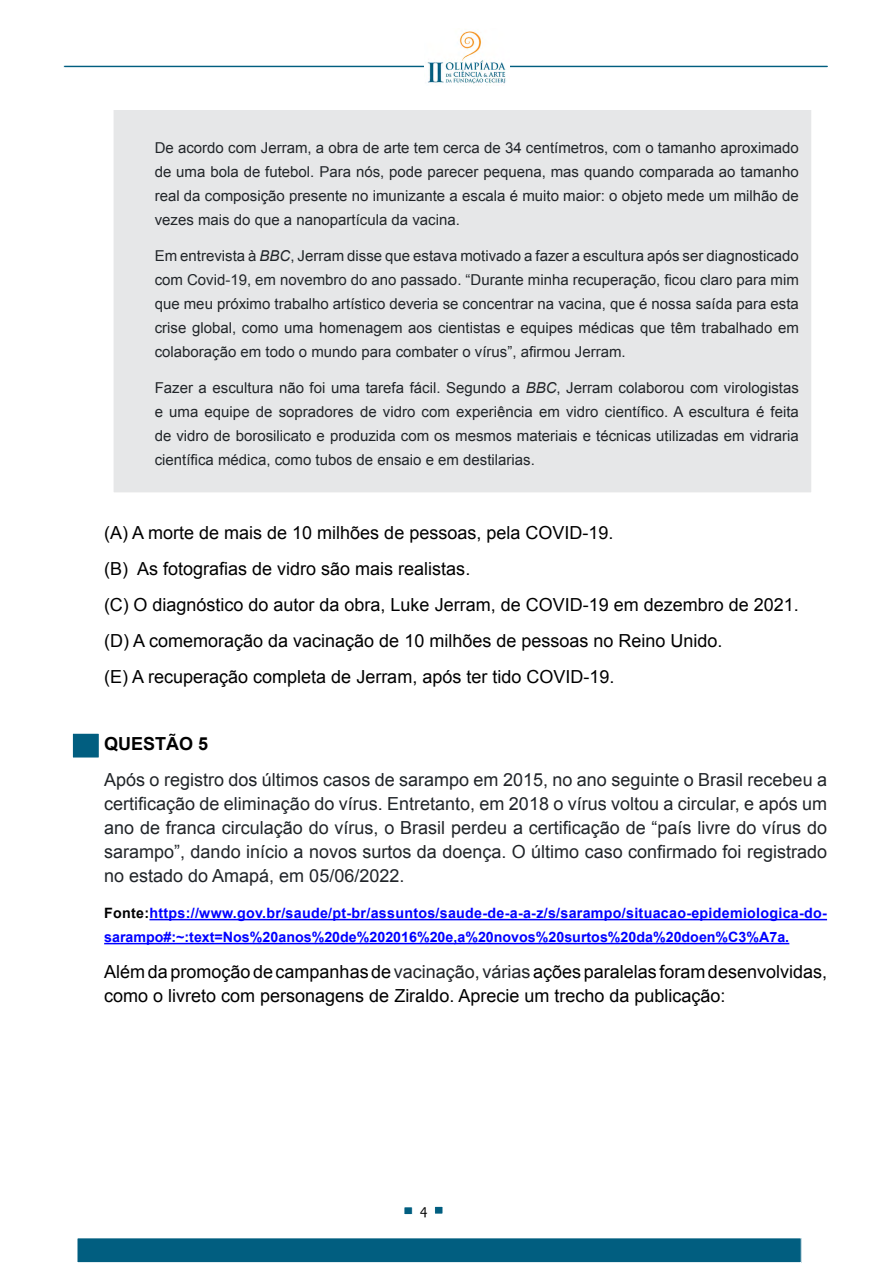
<style>
.page{position:relative;width:893px;height:1263px;background:#fff}
.page>*{position:absolute;margin:0;border:0;box-sizing:border-box;transform-origin:0 0}
.t1{font:18px/36px "Arial";color:#000}
.t2{font:18px/24px "Arial";color:#212529;text-align:justify}
.t3{font:700 18px "Arial";color:#000}
.t4{font:15px/24px "Arial";color:#212529;text-align:justify}
.t5{font:15px "Candara";color:#000}
.t6{font:700 14.25px/24px "Arial";letter-spacing:.02em;color:#00f}
.s1{font-style:italic}
.s2{color:#000}
.s3{color:#212529}
</style>
<div class="page">
<div style="left:404px;top:1207px;width:8px;height:7px;background:#015e80"></div>
<div style="left:404px;top:1206px;width:9px;height:9px;border:1px solid #fff"></div>
<div style="left:77px;top:1238px;width:724px;height:24px;background:#015e80"></div>
<div style="left:77px;top:1237px;width:725px;height:26px;border:1px solid #fff"></div>
<div style="left:435px;top:1206px;width:8px;height:8px;background:#015e80"></div>
<div style="left:434px;top:1206px;width:9px;height:8px;border:1px solid #fff"></div>
<div style="left:63px;top:65px;width:766px;height:3px;border:1px solid #fff"></div>
<img style="left:425px;top:31px;width:85px;height:53px">
<div style="left:113px;top:109px;width:699px;height:384px;background:#e6e7e8;border:1px solid #fff"></div>
<div style="left:72px;top:733px;width:27px;height:25px;background:#015e80"></div>
<div style="left:72px;top:733px;width:28px;height:25px;border:1px solid #fff"></div>
<hr style="left:149px;top:919px;width:678px;height:1px;background:#00f">
<hr style="left:104px;top:943px;width:685px;height:1px;background:#00f">
<p class="t4" style="left:155px;top:136px;width:646px">De acordo com Jerram, a obra de arte tem cerca de 34 centímetros, com o tamanho aproximado de uma bola de futebol. Para nós, pode parecer pequena, mas quando comparada ao tamanho real da composição presente no imunizante a escala é muito maior: o objeto mede um milhão de vezes mais do que a nanopartícula da vacina.</p>
<p class="t4" style="left:155px;top:244px;width:646px">Em entrevista à <span class="s1">BBC</span>, Jerram disse que estava motivado a fazer a escultura após ser diagnosticado com Covid-19, em novembro do ano passado. “Durante minha recuperação, ficou claro para mim que meu próximo trabalho artístico deveria se concentrar na vacina, que é nossa saída para esta crise global, como uma homenagem aos cientistas e equipes médicas que têm trabalhado em colaboração em todo o mundo para combater o vírus”, afirmou Jerram.</p>
<p class="t4" style="left:155px;top:376px;width:646px">Fazer a escultura não foi uma tarefa fácil. Segundo a <span class="s1">BBC</span>, Jerram colaborou com virologistas e uma equipe de sopradores de vidro com experiência em vidro científico. A escultura é feita de vidro de borosilicato e produzida com os mesmos materiais e técnicas utilizadas em vidraria científica médica, como tubos de ensaio e em destilarias.</p>
<p class="t1" style="left:104px;top:515px;width:696px">(A) A morte de mais de 10 milhões de pessoas, pela COVID-19.<br>(B) As fotografias de vidro são mais realistas.<br>(C) O diagnóstico do autor da obra, Luke Jerram, de COVID-19 em dezembro de 2021. (D) A comemoração da vacinação de 10 milhões de pessoas no Reino Unido.<br>(E) A recuperação completa de Jerram, após ter tido COVID-19.</p>
<p class="t3" style="left:104px;top:732px;width:106px">QUESTÃO 5</p>
<p class="t2" style="left:104px;top:768px;width:724px">Após o registro dos últimos casos de sarampo em 2015, no ano seguinte o Brasil recebeu a certificação de eliminação do vírus. Entretanto, em 2018 o vírus voltou a circular, e após um ano de franca circulação do vírus, o Brasil perdeu a certificação de “país livre do vírus do sarampo”, dando início a novos surtos da doença. O último caso confirmado foi registrado no estado do Amapá, em 05/06/2022.</p>
<p class="t6" style="left:104px;top:901px;width:724px"><span class="s2">Fonte:</span>https://www.gov.br/saude/pt-br/assuntos/saude-de-a-a-z/s/sarampo/situacao-epidemiologica-do&shy;sarampo#:~:text=Nos%20anos%20de%202016%20e,a%20novos%20surtos%20da%20doen%C3%A7a.</p>
<p class="t1" style="left:104px;top:960px;width:724px;line-height:24px">Além da promoção de campanhas de <span class="s3">vacinação, várias</span> ações paralelas foram desenvolvidas, como o livreto com personagens de Ziraldo. Aprecie um trecho da publicação:</p>
<p class="t5" style="left:420px;top:1200px;width:9px">4</p>
</div>
